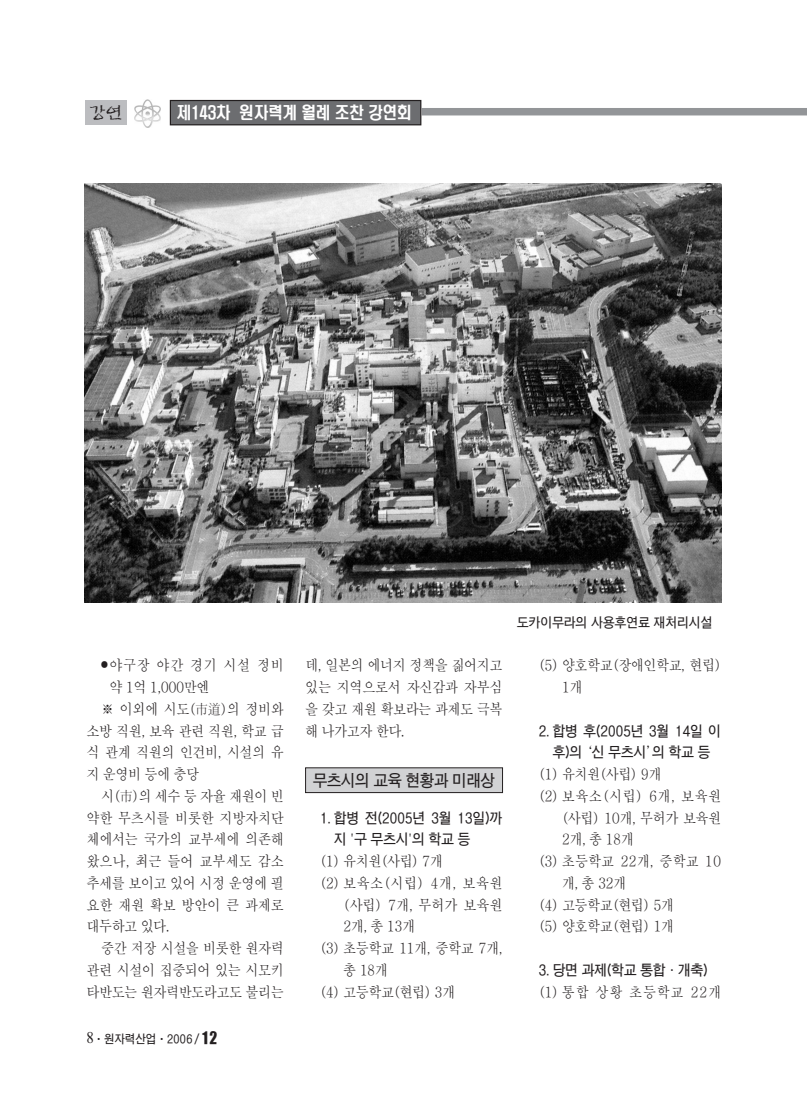
<style>
.page{position:relative;width:807px;height:1106px;background:#fff}
.page>*{position:absolute;margin:0;border:0;box-sizing:border-box;transform-origin:0 0}
.t1{font:500 16.5px "HY Head Line";letter-spacing:-.03em;color:#fff;scale:.9 1}
.t2{font:700 16.5px "HY Go Thic";letter-spacing:-.05em;color:#231f20;scale:.9 1}
.t3{font:300 16.5px "HYP Mok Pan";color:#231f20}
.t4{font:500 14.7px/21.8px "HY Sin Myeong Jo";letter-spacing:-.045em;color:#231f20;text-align:justify;scale:.9 1}
.t5{font:700 14.7px/21.8px "HY Go Thic";letter-spacing:-.045em;color:#231f20;scale:.9 1}
.t6{font:500 14.7px "HY Sin Myeong Jo";letter-spacing:-.025em;color:#231f20;scale:.9 1}
.t7{font:500 14.7px "HY Sin Myeong Jo";letter-spacing:-.01em;color:#231f20;scale:.9 1}
.t8{font:500 14.7px "HY Sin Myeong Jo";letter-spacing:-.02em;color:#231f20;scale:.9 1}
.t9{font:500 14.7px "HY Sin Myeong Jo";letter-spacing:-.015em;color:#231f20;scale:.9 1}
.t10{font:500 14.7px "HY Sin Myeong Jo";letter-spacing:.045em;color:#231f20;scale:.9 1}
.t11{font:700 13.5px "HY Go Thic";letter-spacing:-.03em;color:#231f20;scale:.9 1}
.t12{font:700 12px "HY Go Thic";letter-spacing:-.03em;color:#231f20;scale:.9 1}
.s1{font-family:"Times New Roman";font-weight:400;font-size:16.5px}
.s2{font-family:"HY Head Line";font-size:15px}
</style>
<div class="page">
<div style="left:86px;top:100px;width:41px;height:25px;background:#bcbdc0"></div>
<div style="left:422px;top:108px;width:385px;height:7px;background:#939598"></div>
<img style="left:135px;top:100px;width:25px;height:27px">
<div style="left:170px;top:100px;width:251px;height:25px;background:#6c6d70"></div>
<div style="left:170px;top:100px;width:251px;height:25px;border:1px solid #231f20"></div>
<div style="left:306px;top:767px;width:197px;height:25px;background:#d1d2d4"></div>
<div style="left:305px;top:767px;width:198px;height:26px;border:1px solid #231f20"></div>
<img style="left:84px;top:184px;width:638px;height:418px">
<p class="t3" style="left:89px;top:105px;width:34px">강연</p>
<p class="t1" style="left:177px;top:106px;width:263px">제143차 원자력계 월례 조찬 강연회</p>
<p class="t10" style="left:101px;top:659px;width:205px"><sup>●</sup> 야구장 야간 경기 시설 정비</p>
<p class="t4" style="left:109px;top:677px;width:113px">약 1억 1,000만엔</p>
<p class="t4" style="left:101px;top:699px;width:205px">※ 이외에 시도(市道)의 정비와</p>
<p class="t4" style="left:87px;top:721px;width:221px">소방 직원, 보육 관련 직원, 학교 급</p>
<p class="t4" style="left:87px;top:743px;width:221px">식 관계 직원의 인건비, 시설의 유</p>
<p class="t4" style="left:87px;top:764px;width:127px">지 운영비 등에 충당</p>
<p class="t4" style="left:101px;top:786px;width:205px">시(市)의 세수 등 자율 재원이 빈</p>
<p class="t6" style="left:87px;top:811px;width:221px">약한 무츠시를 비롯한 지방자치단</p>
<p class="t6" style="left:87px;top:833px;width:221px">체에서는 국가의 교부세에 의존해</p>
<p class="t7" style="left:87px;top:855px;width:221px">왔으나, 최근 들어 교부세도 감소</p>
<p class="t4" style="left:87px;top:873px;width:221px">추세를 보이고 있어 시정 운영에 필</p>
<p class="t8" style="left:87px;top:898px;width:221px">요한 재원 확보 방안이 큰 과제로</p>
<p class="t4" style="left:87px;top:917px;width:94px">대두하고 있다.</p>
<p class="t4" style="left:101px;top:938px;width:205px">중간 저장 시설을 비롯한 원자력</p>
<p class="t4" style="left:87px;top:960px;width:221px">관련 시설이 집중되어 있는 시모키</p>
<p class="t4" style="left:87px;top:982px;width:221px">타반도는 원자력반도라고도 불리는</p>
<p class="t12" style="left:87px;top:1034px;width:147px"><span class="s1">8</span>ㆍ원자력산업ㆍ2006 / <span class="s2">12</span></p>
<p class="t4" style="left:305px;top:656px;width:221px">데, 일본의 에너지 정책을 짊어지고 있는 지역으로서 자신감과 자부심 을 갖고 재원 확보라는 과제도 극복 해 나가고자 한다.</p>
<p class="t2" style="left:313px;top:773px;width:204px">무츠시의 교육 현황과 미래상</p>
<p class="t5" style="left:334px;top:808px;width:189px;text-indent:-14px">1. 합병 전(2005년 3월 13일)까 지 '구 무츠시'의 학교 등</p>
<p class="t4" style="left:320px;top:851px;width:138px">(1) 유치원(사립) 7개</p>
<p class="t4" style="left:320px;top:873px;width:205px">(2) 보육소(시립) 4개, 보육원</p>
<p class="t9" style="left:343px;top:898px;width:179px">(사립) 7개, 무허가 보육원</p>
<p class="t4" style="left:343px;top:917px;width:82px">2개, 총 13개</p>
<p class="t4" style="left:320px;top:938px;width:205px">(3) 초등학교 11개, 중학교 7개,</p>
<p class="t4" style="left:343px;top:960px;width:51px">총 18개</p>
<p class="t4" style="left:320px;top:982px;width:152px">(4) 고등학교(현립) 3개</p>
<p class="t11" style="left:517px;top:617px;width:219px">도카이무라의 사용후연료 재처리시설</p>
<p class="t4" style="left:562px;top:656px;width:179px;text-indent:-23px">(5) 양호학교(장애인학교, 현립)<br>1개</p>
<p class="t5" style="left:539px;top:721px;width:205px;text-align:center">2. 합병 후(2005년 3월 14일 이 후)의‘신 무츠시’의 학교 등</p>
<p class="t4" style="left:539px;top:764px;width:138px">(1) 유치원(사립) 9개</p>
<p class="t4" style="left:539px;top:786px;width:205px">(2) 보육소(시립) 6개, 보육원</p>
<p class="t4" style="left:562px;top:808px;width:179px">(사립) 10개, 무허가 보육원</p>
<p class="t4" style="left:562px;top:830px;width:82px">2개, 총 18개</p>
<p class="t4" style="left:539px;top:851px;width:205px">(3) 초등학교 22개, 중학교 10</p>
<p class="t4" style="left:562px;top:873px;width:73px">개, 총 32개</p>
<p class="t4" style="left:539px;top:895px;width:152px">(4) 고등학교(현립) 5개</p>
<p class="t4" style="left:539px;top:917px;width:152px">(5) 양호학교(현립) 1개</p>
<p class="t5" style="left:539px;top:960px;width:190px">3. 당면 과제(학교 통합·개축)</p>
<p class="t4" style="left:539px;top:982px;width:205px">(1) 통합 상황 초등학교 22개</p>
</div>
